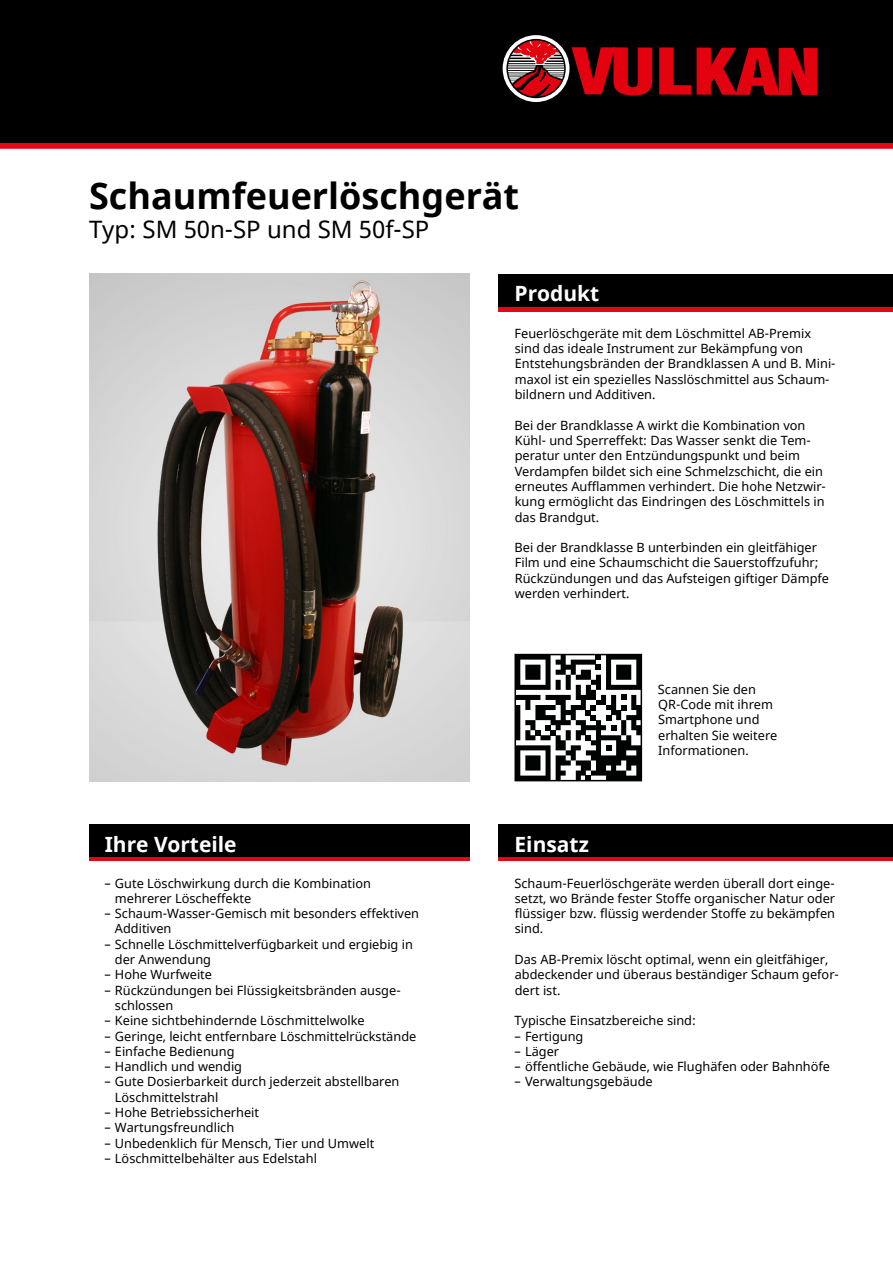
<style>
.page{position:relative;width:893px;height:1263px;background:#fff}
.page>*{position:absolute;margin:0;border:0;box-sizing:border-box;transform-origin:0 0}
.t1{font:700 36px "Noto Sans";color:#000}
.t2{font:24px "Noto Sans";color:#000}
.t3{font:700 21px "Noto Sans";color:#fff}
.t4{font:12.75px/15.3px "Noto Sans";color:#000}
</style>
<div class="page">
<svg style="left:499px;top:856px;width:394px;height:5px;background:#b5040f"></svg>
<div style="left:499px;top:823px;width:394px;height:33px;background:#000"></div>
<div style="left:499px;top:304px;width:394px;height:7px;background:#e30613"></div>
<div style="left:499px;top:274px;width:394px;height:33px;background:#000"></div>
<svg style="left:517px;top:657px;width:122px;height:121px"></svg>
<div style="left:514px;top:654px;width:128px;height:127px;border:2px solid #000"></div>
<svg style="left:89px;top:856px;width:380px;height:5px;background:#b5040f"></svg>
<div style="left:89px;top:823px;width:380px;height:33px;background:#000"></div>
<svg style="left:0;top:142px;width:893px;height:7px;background:#c30d17"></svg>
<div style="left:0;top:0;width:893px;height:142px;background:#000"></div>
<svg style="left:502px;top:35px;width:315px;height:67px"></svg>
<img style="left:89px;top:274px;width:381px;height:507px">
<h1 class="t1" style="left:89px;top:170px;width:431px">Schaumfeuerlöschgerät</h1>
<h2 class="t2" style="left:89px;top:212px;width:342px">Typ: SM 50n-SP und SM 50f-SP</h2>
<h3 class="t3" style="left:514px;top:279px;width:86px">Produkt</h3>
<p class="t4" style="left:514px;top:326px;width:323px">Feuerlöschgeräte mit dem Löschmittel AB-Premix sind das ideale Instrument zur Bekämpfung von Entstehungsbränden der Brandklassen A und B. Mini&shy;maxol ist ein spezielles Nasslöschmittel aus Schaum&shy;bildnern und Additiven.</p>
<p class="t4" style="left:514px;top:418px;width:313px">Bei der Brandklasse A wirkt die Kombination von Kühl- und Sperreffekt: Das Wasser senkt die Tem&shy;peratur unter den Entzündungspunkt und beim Verdampfen bildet sich eine Schmelzschicht, die ein erneutes Aufflammen verhindert. Die hohe Netzwir&shy;kung ermöglicht das Eindringen des Löschmittels in das Brandgut.</p>
<p class="t4" style="left:514px;top:540px;width:316px">Bei der Brandklasse B unterbinden ein gleitfähiger Film und eine Schaumschicht die Sauerstoffzufuhr; Rückzündungen und das Aufsteigen giftiger Dämpfe werden verhindert.</p>
<h3 class="t3" style="left:105px;top:829px;width:133px">Ihre Vorteile</h3>
<p class="t4" style="left:115px;top:876px;width:258px;text-indent:-11px">– Gute Löschwirkung durch die Kombination mehrerer Löscheffekte</p>
<p class="t4" style="left:115px;top:906px;width:306px;text-indent:-11px">– Schaum-Wasser-Gemisch mit besonders effektiven<br>Additiven</p>
<p class="t4" style="left:115px;top:937px;width:300px;text-indent:-11px">– Schnelle Löschmittelverfügbarkeit und ergiebig in der Anwendung</p>
<p class="t4" style="left:104px;top:967px;width:109px">– Hohe Wurfweite</p>
<p class="t4" style="left:115px;top:983px;width:287px;text-indent:-11px">– Rückzündungen bei Flüssigkeitsbränden ausge&shy;schlossen</p>
<p class="t4" style="left:104px;top:1013px;width:262px">– Keine sichtbehindernde Löschmittelwolke</p>
<p class="t4" style="left:104px;top:1029px;width:313px">– Geringe, leicht entfernbare Löschmittelrückstände</p>
<p class="t4" style="left:104px;top:1044px;width:132px">– Einfache Bedienung</p>
<p class="t4" style="left:104px;top:1059px;width:139px">– Handlich und wendig</p>
<p class="t4" style="left:115px;top:1074px;width:286px;text-indent:-11px">– Gute Dosierbarkeit durch jederzeit abstellbaren<br>Löschmittelstrahl</p>
<p class="t4" style="left:104px;top:1105px;width:156px">– Hohe Betriebssicherheit</p>
<p class="t4" style="left:104px;top:1120px;width:131px">– Wartungsfreundlich</p>
<p class="t4" style="left:104px;top:1136px;width:271px">– Unbedenklich für Mensch, Tier und Umwelt</p>
<p class="t4" style="left:104px;top:1151px;width:214px">– Löschmittelbehälter aus Edelstahl</p>
<h3 class="t3" style="left:514px;top:829px;width:76px">Einsatz</h3>
<p class="t4" style="left:658px;top:682px;width:121px">Scannen Sie den<br>QR-Code mit ihrem<br>Smartphone und erhalten Sie weitere<br>Informationen.</p>
<p class="t4" style="left:514px;top:876px;width:322px;text-align:justify">Schaum-Feuerlöschgeräte werden überall dort einge&shy;setzt, wo Brände fester Stoffe organischer Natur oder flüssiger bzw. flüssig werdender Stoffe zu bekämpfen sind.</p>
<p class="t4" style="left:514px;top:952px;width:326px">Das AB-Premix löscht optimal, wenn ein gleitfähiger, abdeckender und überaus beständiger Schaum gefor&shy;dert ist.</p>
<p class="t4" style="left:514px;top:1013px;width:183px">Typische Einsatzbereiche sind:</p>
<p class="t4" style="left:514px;top:1029px;width:70px">– Fertigung</p>
<p class="t4" style="left:514px;top:1044px;width:46px">– Läger</p>
<p class="t4" style="left:514px;top:1059px;width:317px">– öffentliche Gebäude, wie Flughäfen oder Bahnhöfe</p>
<p class="t4" style="left:514px;top:1075px;width:140px">– Verwaltungsgebäude</p>
</div>
